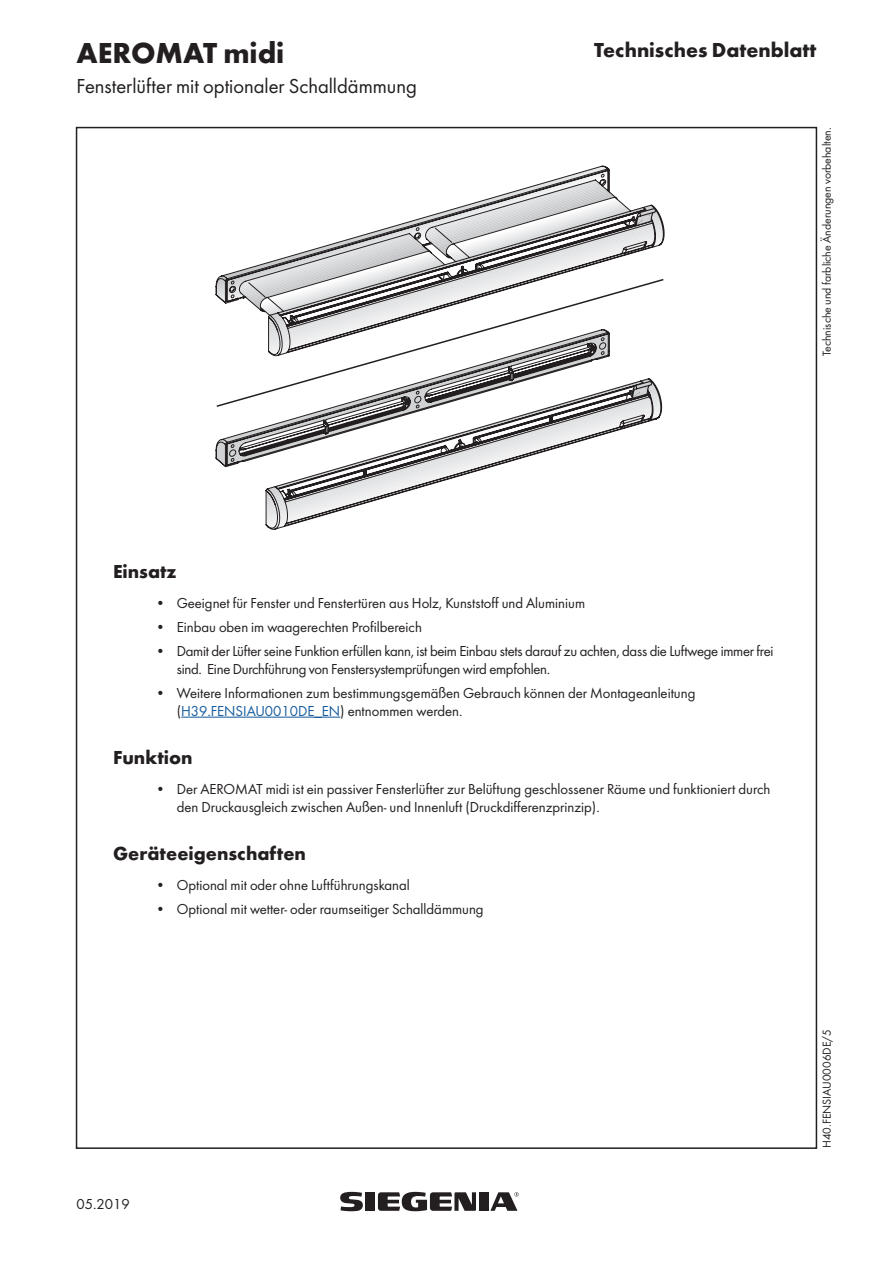
<style>
.page{position:relative;width:893px;height:1263px;background:#fff}
.page>*{position:absolute;margin:0;border:0;box-sizing:border-box;transform-origin:0 0}
.t1{font:700 30px "Futura";color:#231f20}
.t2{font:21px "Futura Boo";color:#231f20}
.t3{font:700 21px "Futura";color:#231f20}
.t4{font:700 19.5px "Futura";color:#231f20}
.t5{font:15px/18px "Futura Boo";color:#231f20}
.t6{font:15px/18px "Futura Boo";letter-spacing:-.02em;color:#231f20}
.t7{font:12px "Futura Boo";color:#231f20}
.s1{color:#175d9e}
</style>
<div class="page">
<div style="left:365px;top:1192px;width:10px;height:19px;background:#231f20"></div>
<svg style="left:340px;top:1192px;width:23px;height:19px"></svg>
<div style="left:479px;top:1192px;width:10px;height:19px;background:#231f20"></div>
<svg style="left:378px;top:1192px;width:98px;height:19px"></svg>
<svg style="left:490px;top:1192px;width:29px;height:19px"></svg>
<hr style="left:181px;top:717px;width:159px;height:1px;background:#175d9e">
<svg style="left:216px;top:173px;width:447px;height:356px"></svg>
<h1 class="t1" style="left:77px;top:34px;width:209px">AEROMAT midi</h1>
<h2 class="t2" style="left:77px;top:73px;width:342px">Fensterlüfter mit optionaler Schalldämmung</h2>
<h2 class="t3" style="left:594px;top:37px;width:224px">Technisches Datenblatt</h2>
<p class="t7" style="left:820px;top:356px;width:230px;rotate:-90deg">Technische und farbliche Änderungen vorbehalten.</p>
<h3 class="t4" style="left:113px;top:559px;width:65px">Einsatz</h3>
<p class="t5" style="left:156px;top:593px;width:431px">• Geeignet für Fenster und Fenstertüren aus Holz, Kunststoff und Aluminium</p>
<p class="t5" style="left:156px;top:617px;width:268px">• Einbau oben im waagerechten Profilbereich</p>
<p class="t6" style="left:177px;top:641px;width:598px;text-indent:-21px">• Damit der Lüfter seine Funktion erfüllen kann, ist beim Einbau stets darauf zu achten, dass die Luftwege immer frei sind. Eine Durchführung von Fenstersystemprüfungen wird empfohlen.</p>
<p class="t5" style="left:177px;top:683px;width:520px;text-indent:-21px">• Weitere Informationen zum bestimmungsgemäßen Gebrauch können der Montageanleitung (<span class="s1">H39.FENSIAU0010DE_EN</span>) entnommen werden.</p>
<h3 class="t4" style="left:113px;top:745px;width:81px">Funktion</h3>
<p class="t5" style="left:177px;top:779px;width:595px;text-indent:-21px">• Der AEROMAT midi ist ein passiver Fensterlüfter zur Belüftung geschlossener Räume und funktioniert durch den Druckausgleich zwischen Außen- und Innenluft (Druckdifferenzprinzip).</p>
<h3 class="t4" style="left:113px;top:841px;width:194px">Geräteeigenschaften</h3>
<p class="t5" style="left:156px;top:875px;width:256px">• Optional mit oder ohne Luftführungskanal</p>
<p class="t5" style="left:156px;top:899px;width:330px">• Optional mit wetter- oder raumseitiger Schalldämmung</p>
<p class="t5" style="left:77px;top:1195px;width:55px">05.2019</p>
<p class="t7" style="left:820px;top:1148px;width:121px;rotate:-90deg">H40.FENSIAU0006DE/5</p>
</div>
